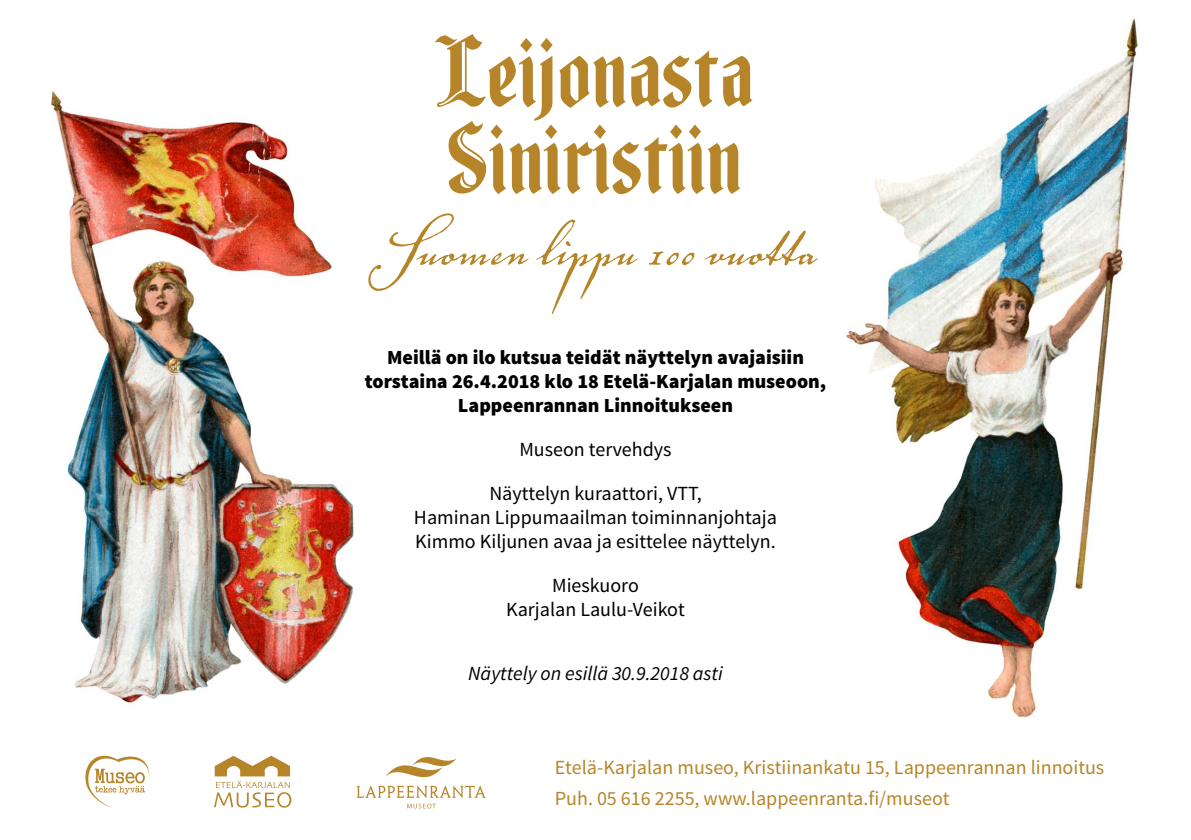
<style>
.page{position:relative;width:1191px;height:840px;background:#fff}
.page>*{position:absolute;margin:0;border:0;box-sizing:border-box;transform-origin:0 0}
.t1{font:20px/24px "Source Sans Pro";color:#000;text-align:center}
.t2{font:900 20px/24px "Source Sans Pro";color:#000;text-align:center}
.t3{font:20px/31px "Source Sans Pro";color:#b68529}
.t4{font:italic 20px "Source Sans Pro";color:#000}
</style>
<div class="page">
<img style="left:817px;top:17px;width:322px;height:701px">
<img style="left:50px;top:90px;width:304px;height:614px">
<svg style="left:214px;top:755px;width:77px;height:52px"></svg>
<svg style="left:85px;top:755px;width:64px;height:52px"></svg>
<svg style="left:356px;top:757px;width:129px;height:40px"></svg>
<svg style="left:407px;top:803px;width:29px;height:5px"></svg>
<svg style="left:435px;top:34px;width:317px;height:160px"></svg>
<svg style="left:368px;top:213px;width:449px;height:101px"></svg>
<p class="t2" style="left:365px;top:346px;width:463px">Meillä on ilo kutsua teidät näyttelyn avajaisiin torstaina 26.4.2018 klo 18 Etelä-Karjalan museoon,<br>Lappeenrannan Linnoitukseen</p>
<p class="t1" style="left:519px;top:437px;width:154px">Museon tervehdys</p>
<p class="t1" style="left:414px;top:481px;width:364px">Näyttelyn kuraattori, VTT,<br>Haminan Lippumaailman toiminnanjohtaja<br>Kimmo Kiljunen avaa ja esittelee näyttelyn.</p>
<p class="t1" style="left:506px;top:573px;width:180px">Mieskuoro<br>Karjalan Laulu-Veikot</p>
<p class="t4" style="left:468px;top:661px;width:256px">Näyttely on esillä 30.9.2018 asti</p>
<p class="t3" style="left:555px;top:752px;width:551px">Etelä-Karjalan museo, Kristiinankatu 15, Lappeenrannan linnoitus<br>Puh. 05 616 2255, www.lappeenranta.fi/museot</p>
</div>
